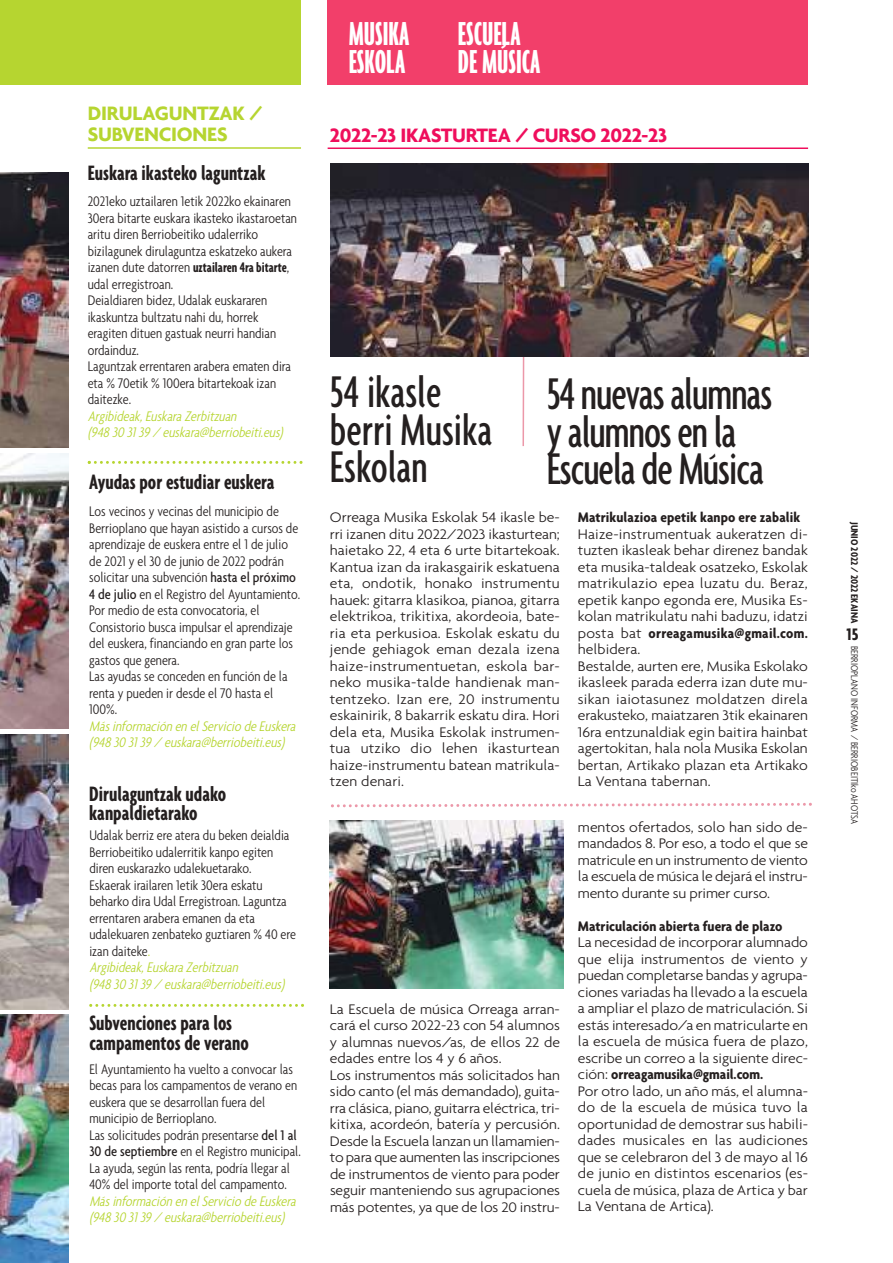
<style>
.page{position:relative;width:893px;height:1263px;background:#fff}
.page>*{position:absolute;margin:0;border:0;box-sizing:border-box;transform-origin:0 0}
.t1{font:500 extra-condensed 48px/37.5px "Agenda";letter-spacing:-.02em;color:#241f1f}
.t2{font:500 extra-condensed 48px/37.5px "Agenda";color:#241f1f}
.t3{font:700 ultra-condensed 36px/28.5px "Agenda";color:#fff}
.t4{font:700 extra-condensed 22.5px/19.5px "Agenda";color:#241f1f}
.t5{font:700 21px "Agenda";letter-spacing:-.015em;color:#ef0e5c}
.t6{font:700 21px/21px "Agenda";letter-spacing:-.01em;color:#b6d530}
.t7{font:700 condensed 18px "Agenda";color:#241f1f}
.t8{font:300 15px/16.5px "Agenda";letter-spacing:-.005em;color:#241f1f;scale:1.05 1}
.t9{font:300 condensed 15px/16.5px "Agenda";color:#241f1f}
.t10{font:italic 300 condensed 15px/16.5px "Agenda";color:#b6d530}
.t11{font:700 condensed 15px "Agenda";color:#241f1f;scale:1.05 1}
.t12{font:300 condensed 10.5px "Agenda";color:#241f1f}
.t13{font:700 condensed 10.5px "Agenda";color:#241f1f}
.s1{font-weight:700;font-stretch:extra-condensed}
.s2{font-weight:500}
.s3{color:#b6d530}
.s4{font-style:italic;color:#b6d530}
.s5{font-weight:700;font-stretch:condensed}
</style>
<div class="page">
<svg style="left:88px;top:461px;width:214px;height:3px"></svg>
<hr style="left:522px;top:346px;width:2px;height:100px;background:#ec98a9">
<svg style="left:331px;top:802px;width:481px;height:6px"></svg>
<img style="left:330px;top:164px;width:478px;height:193px">
<div style="left:328px;top:0;width:480px;height:85px;background:#f23f6a"></div>
<hr style="left:328px;top:147px;width:480px;height:2px;background:#ef0e5c">
<div style="left:0;top:0;width:301px;height:85px;background:#b6d530"></div>
<hr style="left:88px;top:147px;width:213px;height:2px;background:#b6d530">
<svg style="left:89px;top:1004px;width:215px;height:3px"></svg>
<img style="left:330px;top:821px;width:233px;height:167px">
<img style="left:0;top:734px;width:68px;height:276px">
<img style="left:0;top:172px;width:68px;height:276px">
<img style="left:0;top:1015px;width:68px;height:248px">
<img style="left:0;top:453px;width:68px;height:276px">
<h3 class="t6" style="left:88px;top:103px;width:177px">DIRULAGUNTZAK /<br>SUBVENCIONES</h3>
<h3 class="t4" style="left:88px;top:162px;width:179px">Euskara ikasteko laguntzak</h3>
<p class="t9" style="left:88px;top:193px;width:211px">2021eko uztailaren 1etik 2022ko ekainaren 30era bitarte euskara ikasteko ikastaroetan aritu diren Berriobeitiko udalerriko bizilagunek dirulaguntza eskatzeko aukera izanen dute datorren <span class="s1">uztailaren 4ra bitarte</span>, udal erregistroan.<br>Deialdiaren bidez, Udalak euskararen ikaskuntza bultzatu nahi du, horrek eragiten dituen gastuak neurri handian ordainduz.<br>Laguntzak errentaren arabera ematen dira eta % 70etik % 100era bitartekoak izan daitezke.</p>
<p class="t10" style="left:88px;top:407px;width:197px">Argibideak, Euskara Zerbitzuan<br>(948 30 31 39 / euskara@berriobeiti.eus)</p>
<h3 class="t4" style="left:89px;top:471px;width:187px">Ayudas por estudiar euskera</h3>
<p class="t9" style="left:89px;top:503px;width:213px">Los vecinos y vecinas del municipio de Berrioplano que hayan asistido a cursos de aprendizaje de euskera entre el 1 de julio de 2021 y el 30 de junio de 2022 podrán solicitar una subvención <span class="s2">hasta el próximo 4 de julio</span> en el Registro del Ayuntamiento.<br>Por medio de esta convocatoria, el Consistorio busca impulsar el aprendizaje del euskera, financiando en gran parte los gastos que genera.<br>Las ayudas se conceden en función de la renta y pueden ir desde el 70 hasta el 100%.</p>
<p class="t10" style="left:89px;top:717px;width:210px">Más información en el Servicio de Euskera (948 30 31 39 / euskara@berriobeiti.eus)</p>
<h3 class="t4" style="left:89px;top:783px;width:139px">Dirulaguntzak udako kanpaldietarako</h3>
<p class="t9" style="left:89px;top:827px;width:208px">Udalak berriz ere atera du beken deialdia Berriobeitiko udalerritik kanpo egiten diren euskarazko udalekuetarako.<br>Eskaerak irailaren 1etik 30era eskatu beharko dira Udal Erregistroan. Laguntza errentaren arabera emanen da eta udalekuaren zenbateko guztiaren % 40 ere izan daiteke<span class="s3">.<br></span><span class="s4">Argibideak, Euskara Zerbitzuan<br>(948 30 31 39 / euskara@berriobeiti.eus)</span></p>
<h3 class="t4" style="left:89px;top:1013px;width:161px">Subvenciones para los campamentos de verano</h3>
<p class="t9" style="left:89px;top:1060px;width:213px">El Ayuntamiento ha vuelto a convocar las becas para los campamentos de verano en euskera que se desarrollan fuera del municipio de Berrioplano.<br>Las solicitudes podrán presentarse <span class="s2">del 1 al 30 de septiembre</span> en el Registro municipal.<br>La ayuda, según las renta, podría llegar al 40% del importe total del campamento.</p>
<p class="t10" style="left:89px;top:1192px;width:210px">Más información en el Servicio de Euskera (948 30 31 39 / euskara@berriobeiti.eus)</p>
<h2 class="t3" style="left:349px;top:18px;width:62px">MUSIKA<br>ESKOLA</h2>
<h2 class="t3" style="left:458px;top:18px;width:64px">ESCUELA</h2>
<h2 class="t3" style="left:349px;top:18px;width:193px">ENTREVISTA<br>L ARRIZKETADE MÚSICA</h2>
<h3 class="t5" style="left:330px;top:122px;width:339px">2022-23 IKASTURTEA / CURSO 2022-23</h3>
<h1 class="t2" style="left:330px;top:372px;width:164px">54 ikasle berri Musika<br>Eskolan</h1>
<p class="t8" style="left:330px;top:509px;width:221px;text-align:justify">Orreaga Musika Eskolak 54 ikasle be&shy;rri izanen ditu 2022/2023 ikasturtean; haietako 22, 4 eta 6 urte bitartekoak.<br>Kantua izan da irakasgairik eskatuena eta, ondotik, honako instrumentu hauek: gitarra klasikoa, pianoa, gitarra elektrikoa, trikitixa, akordeoia, bate&shy;ria eta perkusioa. Eskolak eskatu du jende gehiagok eman dezala izena haize-instrumentuetan, eskola bar&shy;neko musika-talde handienak man&shy;tentzeko. Izan ere, 20 instrumentu eskainirik, 8 bakarrik eskatu dira. Hori dela eta, Musika Eskolak instrumen&shy;tua utziko dio lehen ikasturtean haize-instrumentu batean matrikula&shy;tzen denari.</p>
<p class="t11" style="left:578px;top:508px;width:213px">Matrikulazioa epetik kanpo ere zabalik</p>
<h1 class="t1" style="left:547px;top:374px;width:227px">54nuevasalumnas yalumnosenla<br>EscueladeMúsica</h1>
<p class="t8" style="left:578px;top:525px;width:221px">Haize-instrumentuak aukeratzen di&shy;tuzten ikasleak behar direnez bandak eta musika-taldeak osatzeko, Eskolak matrikulazio epea luzatu du. Beraz, epetik kanpo egonda ere, Musika Es&shy;kolan matrikulatu nahi baduzu, idatzi posta bat <span class="s5">orreagamusika@gmail.com. </span>helbidera.<br>Bestalde, aurten ere, Musika Eskolako ikasleek parada ederra izan dute mu&shy;sikan iaiotasunez moldatzen direla erakusteko, maiatzaren 3tik ekainaren 16ra entzunaldiak egin baitira hainbat agertokitan, hala nola Musika Eskolan bertan, Artikako plazan eta Artikako La Ventana tabernan.</p>
<p class="t8" style="left:330px;top:1000px;width:221px">La Escuela de música Orreaga arran&shy;cará el curso 2022-23 con 54 alumnos y alumnas nuevos/as, de ellos 22 de edades entre los 4 y 6 años.<br>Los instrumentos más solicitados han sido canto (el más demandado), guita&shy;rra clásica, piano, guitarra eléctrica, tri&shy;kitixa, acordeón, batería y percusión.<br>Desde la Escuela lanzan un llamamien&shy;to para que aumenten las inscripciones de instrumentos de viento para poder seguir manteniendo sus agrupaciones más potentes, ya que de los 20 instru-</p>
<p class="t8" style="left:578px;top:818px;width:221px;text-align:justify">mentos ofertados, solo han sido de&shy;mandados 8. Por eso, a todo el que se matricule en un instrumento de viento la escuela de música le dejará el instru&shy;mento durante su primer curso.</p>
<p class="t11" style="left:578px;top:917px;width:196px">Matriculación abierta fuera de plazo</p>
<p class="t8" style="left:578px;top:934px;width:221px">La necesidad de incorporar alumnado que elija instrumentos de viento y puedan completarse bandas y agrupa&shy;ciones variadas ha llevado a la escuela a ampliar el plazo de matriculación. Si estás interesado/a en matricularte en la escuela de música fuera de plazo, escribe un correo a la siguiente direc&shy;ción: <span class="s5">orreagamusika@gmail.com.<br></span>Por otro lado, un año más, el alumna&shy;do de la escuela de música tuvo la oportunidad de demostrar sus habili&shy;dades musicales en las audiciones que se celebraron del 3 de mayo al 16 de junio en distintos escenarios (es&shy;cuela de música, plaza de Artica y bar La Ventana de Artica).</p>
<p class="t13" style="left:861px;top:522px;width:103px;rotate:90deg">JUNIO 2022 / 2022 EKAINA</p>
<p class="t7" style="left:846px;top:623px;width:13px">15</p>
<p class="t12" style="left:861px;top:646px;width:180px;rotate:90deg">BERRIOPLANO INFORMA / BERRIOBEITIko AHOTSA</p>
</div>
